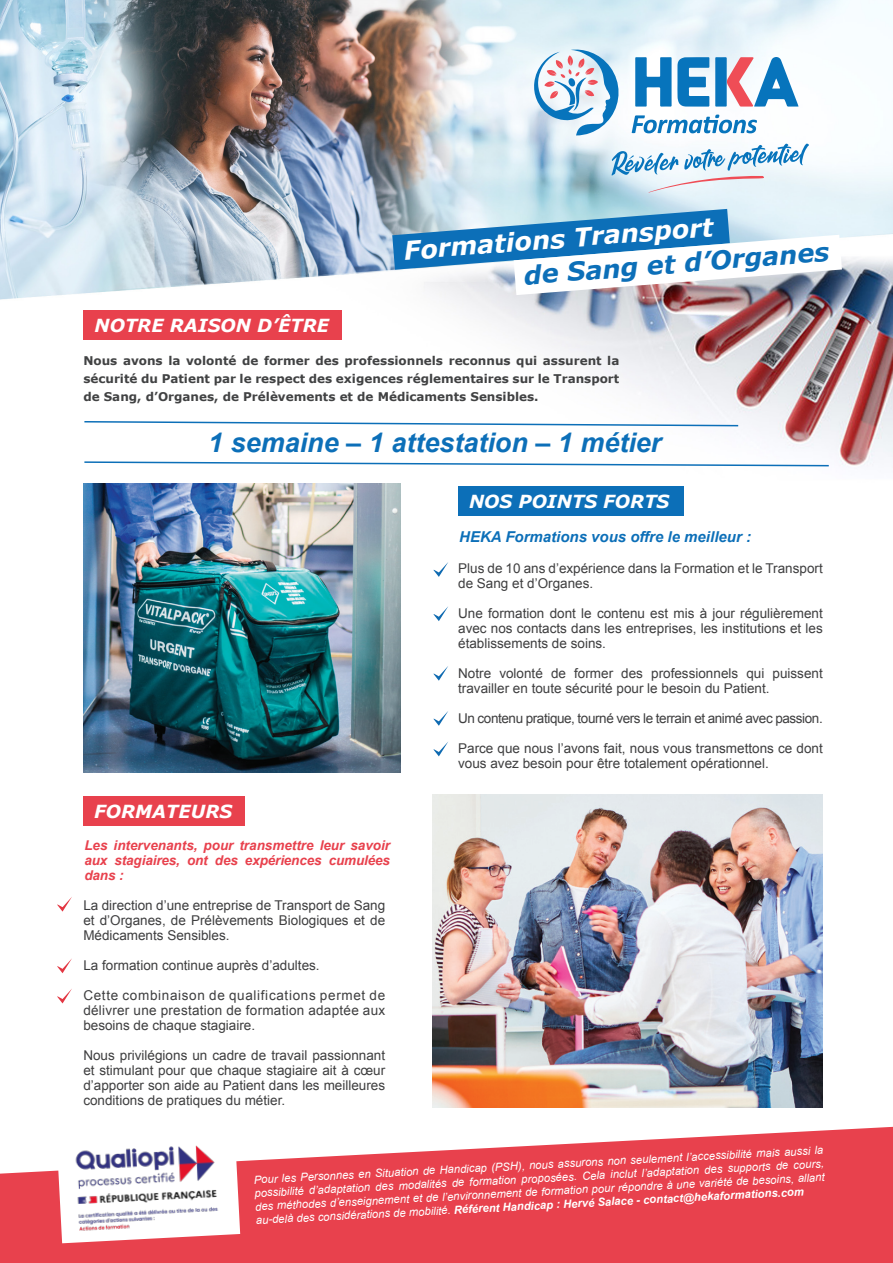
<style>
.page{position:relative;width:893px;height:1263px;background:#fff}
.page>*{position:absolute;margin:0;border:0;box-sizing:border-box;transform-origin:0 0}
.t1{font:italic 700 27px "Arial";color:#0c6fb8}
.t2{font:italic 700 25.5px "Verdana";color:#fff}
.t3{font:italic 700 25.5px "Verdana";color:#0c6fb8}
.t4{font:italic 700 18px "Verdana";color:#fff}
.t5{font:italic 700 15px "Arial";color:#0c6fb8}
.t6{font:13.5px/15px "Arial";color:#3e3e3f;text-align:justify}
.t7{font:italic 700 13.5px/15px "Arial";letter-spacing:-.01em;color:#e8414d;text-align:justify}
.t8{font:13.5px "Arial";letter-spacing:-.03em;color:#3e3e3f}
.t9{font:700 12px/18px "Verdana";color:#414243;text-align:justify}
.t10{font:italic 11.25px/13.5px "Arial";color:#fff;text-align:justify}
.s1{font-weight:700}
</style>
<div class="page">
<img style="left:0;top:0;width:893px;height:1127px">
<img style="left:432px;top:794px;width:391px;height:313px">
<img style="left:83px;top:484px;width:318px;height:289px">
<svg style="left:392px;top:209px;width:450px;height:86px"></svg>
<div style="left:84px;top:310px;width:258px;height:30px;background:#e8414d"></div>
<div style="left:458px;top:486px;width:226px;height:30px;background:#0c6fb8"></div>
<div style="left:83px;top:796px;width:162px;height:30px;background:#e8414d"></div>
<svg style="left:0;top:1127px;width:893px;height:136px;background:#eb5c66"></svg>
<svg style="left:83px;top:461px;width:747px;height:6px"></svg>
<svg style="left:83px;top:420px;width:657px;height:7px"></svg>
<svg style="left:433px;top:562px;width:15px;height:15px"></svg>
<svg style="left:57px;top:897px;width:15px;height:14px"></svg>
<svg style="left:57px;top:958px;width:15px;height:15px"></svg>
<svg style="left:57px;top:988px;width:15px;height:15px"></svg>
<svg style="left:433px;top:606px;width:15px;height:15px"></svg>
<svg style="left:433px;top:666px;width:15px;height:15px"></svg>
<svg style="left:433px;top:711px;width:15px;height:15px"></svg>
<svg style="left:433px;top:741px;width:15px;height:15px"></svg>
<svg style="left:632px;top:115px;width:125px;height:18px"></svg>
<svg style="left:635px;top:57px;width:74px;height:50px"></svg>
<svg style="left:715px;top:57px;width:83px;height:50px"></svg>
<svg style="left:534px;top:48px;width:87px;height:87px"></svg>
<svg style="left:612px;top:144px;width:197px;height:49px"></svg>
<svg style="left:57px;top:1132px;width:183px;height:111px"></svg>
<img style="left:65px;top:1139px;width:162px;height:101px">
<p class="t4" style="left:94px;top:314px;width:236px">NOTRE RAISON D’ÊTRE</p>
<p class="t2" style="left:403px;top:233px;width:312px;rotate:-4deg">Formations Transport</p>
<p class="t3" style="left:523px;top:258px;width:308px;rotate:-4deg">de Sang et d’Organes</p>
<p class="t9" style="left:83px;top:352px;width:538px">Nous avons la volonté de former des professionnels reconnus qui assurent la sécurité du Patient par le respect des exigences réglementaires sur le Transport de Sang, d’Organes, de Prélèvements et de Médicaments Sensibles.</p>
<p class="t1" style="left:208px;top:425px;width:455px">1 semaine – 1 attestation – 1 métier</p>
<p class="t4" style="left:469px;top:489px;width:202px">NOS POINTS FORTS</p>
<p class="t5" style="left:459px;top:527px;width:293px">HEKA Formations vous offre le meilleur :</p>
<p class="t4" style="left:94px;top:800px;width:140px">FORMATEURS</p>
<p class="t7" style="left:84px;top:838px;width:307px">Les intervenants, pour transmettre leur savoir aux stagiaires, ont des expériences cumulées dans :</p>
<p class="t6" style="left:83px;top:898px;width:303px">La direction d’une entreprise de Transport de Sang et d’Organes, de Prélèvements Biologiques et de Médicaments Sensibles.</p>
<p class="t6" style="left:83px;top:958px;width:238px">La formation continue auprès d’adultes.</p>
<p class="t6" style="left:83px;top:988px;width:303px">Cette combinaison de qualifications permet de délivrer une prestation de formation adaptée aux besoins de chaque stagiaire.</p>
<p class="t6" style="left:83px;top:1048px;width:303px">Nous privilégions un cadre de travail passionnant et stimulant pour que chaque stagiaire ait à cœur d’apporter son aide au Patient dans les meilleures conditions de pratiques du métier.</p>
<p class="t6" style="left:458px;top:561px;width:366px">Plus de 10 ans d’expérience dans la Formation et le Transport de Sang et d’Organes.</p>
<p class="t6" style="left:458px;top:606px;width:366px">Une formation dont le contenu est mis à jour régulièrement avec nos contacts dans les entreprises, les institutions et les établissements de soins.</p>
<p class="t6" style="left:458px;top:666px;width:366px">Notre volonté de former des professionnels qui puissent travailler en toute sécurité pour le besoin du Patient.</p>
<p class="t8" style="left:458px;top:710px;width:366px">Un contenu pratique, tourné vers le terrain et animé avec passion.</p>
<p class="t6" style="left:458px;top:741px;width:366px">Parce que nous l’avons fait, nous vous transmettons ce dont vous avez besoin pour être totalement opérationnel.</p>
<p class="t10" style="left:253px;top:1173px;width:572px;rotate:-3deg">Pour les Personnes en Situation de Handicap (PSH), nous assurons non seulement l’accessibilité mais aussi la possibilité d’adaptation des modalités de formation proposées. Cela inclut l’adaptation des supports de cours, des méthodes d’enseignement et de l’environnement de formation pour répondre à une variété de besoins, allant au-delà des considérations de mobilité. <span class="s1">Référent Handicap : Hervé Salace - contact@hekaformations.com</span></p>
</div>
